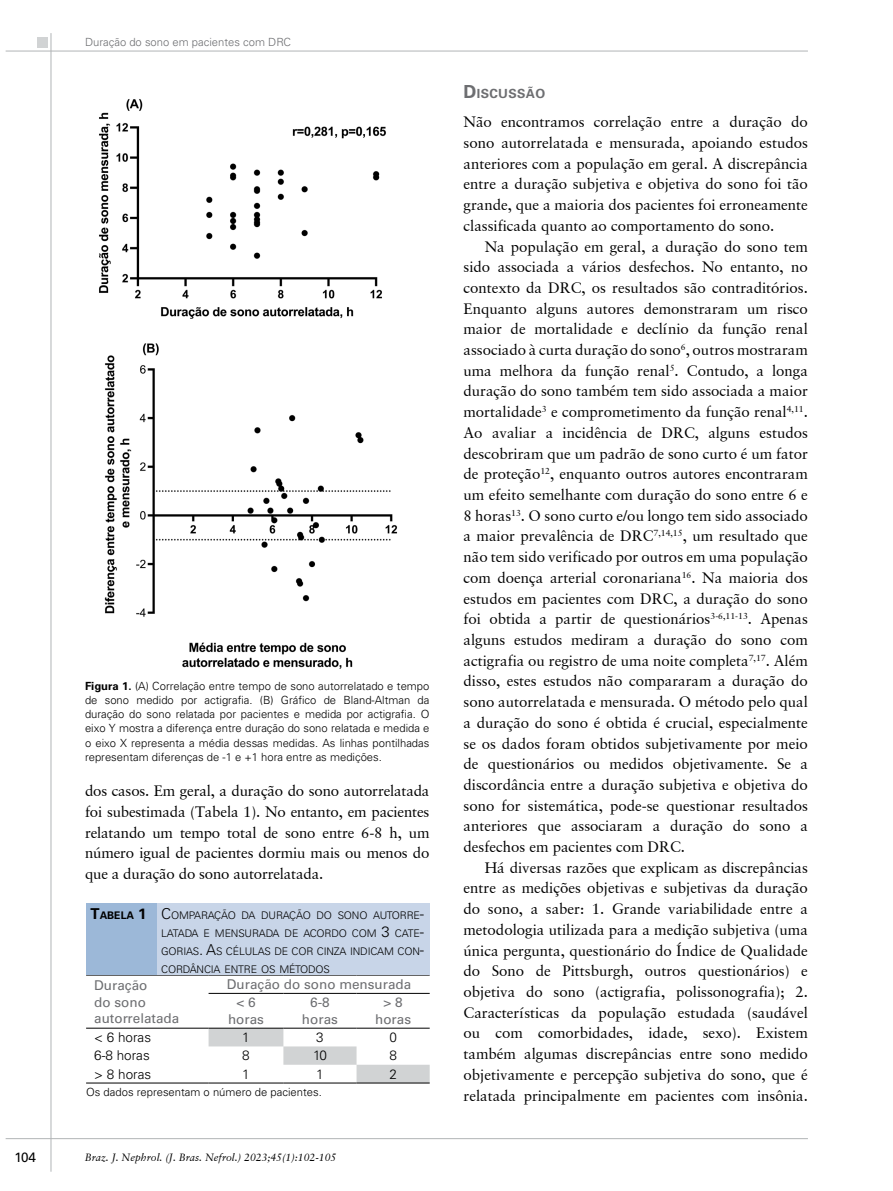
<style>
.page{position:relative;width:893px;height:1191px;background:#fff}
.page>*{position:absolute;margin:0;border:0;box-sizing:border-box;transform-origin:0 0}
.t1{font:15px/20.7px "Garamond Retrospective S Si";color:#000;text-align:justify}
.t2{font:13.5px/16.5px "Univers LT Std";color:#6d6e71}
.t3{font:300 13.5px "Univers LT Std";color:#000}
.t4{font:13.5px "Univers LT Std";color:#000}
.t5{font:12.6px "Univers 65 Bold";letter-spacing:.03em;color:#6d6e71}
.t6{font:300 11.25px/14.2px "Univers LT Std";color:#000;text-align:justify}
.t7{font:300 11.25px "Univers LT Std";color:#6d6e71}
.t8{font:300 10.5px/18px "Univers LT Std";letter-spacing:-.015em;color:#000;text-align:justify}
.t9{font:italic 10.5px "Garamond Retrospective S Si";color:#000}
.t10{font:10.5px "Univers 65 Bold";color:#000}
.s1{font-family:"Univers 65 Bold";font-weight:400}
.s2{font-size:15px}
.s3{font-size:18px}
</style>
<div class="page">
<div style="left:37px;top:37px;width:11px;height:11px;background:#d1d3d4"></div>
<hr style="left:6px;top:51px;width:802px;height:1px;background:#b1b4b6">
<hr style="left:51px;top:33px;width:1px;height:1138px;background:#b1b4b6">
<hr style="left:6px;top:1138px;width:802px;height:1px;background:#b1b4b6">
<img style="left:99px;top:99px;width:299px;height:570px">
<svg style="left:209px;top:1029px;width:221px;height:53px"></svg>
<hr style="left:86px;top:1028px;width:123px;height:1px;background:#000">
<hr style="left:209px;top:1028px;width:74px;height:1px;background:#000">
<hr style="left:283px;top:1028px;width:74px;height:1px;background:#000">
<hr style="left:357px;top:1028px;width:73px;height:1px;background:#000">
<hr style="left:86px;top:1082px;width:123px;height:1px;background:#000">
<hr style="left:209px;top:1082px;width:74px;height:1px;background:#000">
<hr style="left:283px;top:1082px;width:74px;height:1px;background:#000">
<hr style="left:357px;top:1082px;width:73px;height:1px;background:#000">
<hr style="left:357px;top:974px;width:73px;height:1px;background:#000">
<hr style="left:209px;top:993px;width:74px;height:1px;background:#000">
<hr style="left:283px;top:993px;width:74px;height:1px;background:#000">
<hr style="left:357px;top:993px;width:73px;height:1px;background:#000">
<div style="left:86px;top:904px;width:343px;height:71px;background:#c8d5e8"></div>
<div style="left:86px;top:904px;width:70px;height:71px;background:#9cb8d8"></div>
<p class="t4" style="left:14px;top:1149px;width:23px">104</p>
<p class="t7" style="left:85px;top:36px;width:208px">Duração do sono em pacientes com DRC</p>
<p class="t6" style="left:85px;top:678px;width:346px"><span class="s1">Figura 1.</span> (A) Correlação entre tempo de sono autorrelatado e tempo de sono medido por actigrafia. (B) Gráfico de Bland-Altman da duração do sono relatada por pacientes e medida por actigrafia. O eixo Y mostra a diferença entre duração do sono relatada e medida e o eixo X representa a média dessas medidas. As linhas pontilhadas representam diferenças de -1 e +1 hora entre as medições.</p>
<p class="t1" style="left:85px;top:780px;width:346px">dos casos. Em geral, a duração do sono autorrelatada foi subestimada (Tabela 1). No entanto, em pacientes relatando um tempo total de sono entre 6-8 h, um número igual de pacientes dormiu mais ou menos do que a duração do sono autorrelatada.</p>
<p class="t10" style="left:91px;top:908px;width:58px"><span class="s2">T</span>ABELA <span class="s2">1</span></p>
<p class="t8" style="left:161px;top:906px;width:264px"><span class="s2">C</span>OMPARAÇÃO DA DURAÇÃO DO SONO AUTORRE<span class="s2">-</span>LATADA E MENSURADA DE ACORDO COM <span class="s2">3</span> CATE<span class="s2">-</span>GORIAS<span class="s2">. A</span>S CÉLULAS DE COR CINZA INDICAM CON<span class="s2">-</span>CORDÂNCIA ENTRE OS MÉTODOS</p>
<p class="t2" style="left:94px;top:977px;width:87px">Duração<br>do sono autorrelatada</p>
<p class="t2" style="left:236px;top:975px;width:176px;line-height:18.3px;text-indent:-10px">Duração do sono mensurada &lt; 6</p>
<p class="t2" style="left:302px;top:994px;width:38px;text-align:center">6-8 horas</p>
<p class="t2" style="left:375px;top:994px;width:38px;text-align:center">&gt; 8 horas</p>
<p class="t2" style="left:228px;top:1011px;width:38px">horas</p>
<p class="t3" style="left:94px;top:1029px;width:58px">&lt; 6 horas</p>
<p class="t3" style="left:242px;top:1029px;width:9px">1</p>
<p class="t3" style="left:316px;top:1029px;width:9px">3</p>
<p class="t3" style="left:389px;top:1029px;width:9px">0</p>
<p class="t3" style="left:94px;top:1047px;width:57px">6-8 horas</p>
<p class="t3" style="left:242px;top:1047px;width:9px">8</p>
<p class="t3" style="left:313px;top:1047px;width:15px">10</p>
<p class="t3" style="left:389px;top:1047px;width:9px">8</p>
<p class="t3" style="left:94px;top:1065px;width:58px">&gt; 8 horas</p>
<p class="t3" style="left:242px;top:1065px;width:9px">1</p>
<p class="t3" style="left:316px;top:1065px;width:9px">1</p>
<p class="t3" style="left:389px;top:1065px;width:9px">2</p>
<p class="t6" style="left:86px;top:1084px;width:237px">Os dados representam o número de pacientes.</p>
<p class="t9" style="left:85px;top:1151px;width:253px">Braz. J. Nephrol. (J. Bras. Nefrol.) 2023;45(1):102-105</p>
<p class="t5" style="left:463px;top:86px;width:83px"><span class="s3">D</span> ISCUSSÃO</p>
<p class="t1" style="left:463px;top:111px;width:346px">Não encontramos correlação entre a duração do sono autorrelatada e mensurada, apoiando estudos anteriores com a população em geral. A discrepância entre a duração subjetiva e objetiva do sono foi tão grande, que a maioria dos pacientes foi erroneamente classificada quanto ao comportamento do sono.</p>
<p class="t1" style="left:463px;top:236px;width:346px;text-indent:21px">Na população em geral, a duração do sono tem sido associada a vários desfechos. No entanto, no contexto da DRC, os resultados são contraditórios.<br>Enquanto alguns autores demonstraram um risco maior de mortalidade e declínio da função renal associado à curta duração do sono<sup>6</sup>, outros mostraram uma melhora da função renal<sup>5</sup>. Contudo, a longa duração do sono também tem sido associada a maior mortalidade<sup>3</sup> e comprometimento da função renal<sup>4,11</sup>.<br>Ao avaliar a incidência de DRC, alguns estudos descobriram que um padrão de sono curto é um fator de proteção<sup>12</sup>, enquanto outros autores encontraram um efeito semelhante com duração do sono entre 6 e 8 horas<sup>13</sup>. O sono curto e/ou longo tem sido associado a maior prevalência de DRC<sup>7,14,15</sup>, um resultado que não tem sido verificado por outros em uma população com doença arterial coronariana<sup>16</sup>. Na maioria dos estudos em pacientes com DRC, a duração do sono foi obtida a partir de questionários<sup>3-6,11-13</sup>. Apenas alguns estudos mediram a duração do sono com actigrafia ou registro de uma noite completa<sup>7,17</sup>. Além disso, estes estudos não compararam a duração do sono autorrelatada e mensurada. O método pelo qual a duração do sono é obtida é crucial, especialmente se os dados foram obtidos subjetivamente por meio de questionários ou medidos objetivamente. Se a discordância entre a duração subjetiva e objetiva do sono for sistemática, pode-se questionar resultados anteriores que associaram a duração do sono a desfechos em pacientes com DRC.</p>
<p class="t1" style="left:463px;top:857px;width:346px;text-indent:21px">Há diversas razões que explicam as discrepâncias entre as medições objetivas e subjetivas da duração do sono, a saber: 1. Grande variabilidade entre a metodologia utilizada para a medição subjetiva (uma única pergunta, questionário do Índice de Qualidade do Sono de Pittsburgh, outros questionários) e objetiva do sono (actigrafia, polissonografia); 2.<br>Características da população estudada (saudável ou com comorbidades, idade, sexo). Existem também algumas discrepâncias entre sono medido objetivamente e percepção subjetiva do sono, que é relatada principalmente em pacientes com insônia.</p>
</div>
